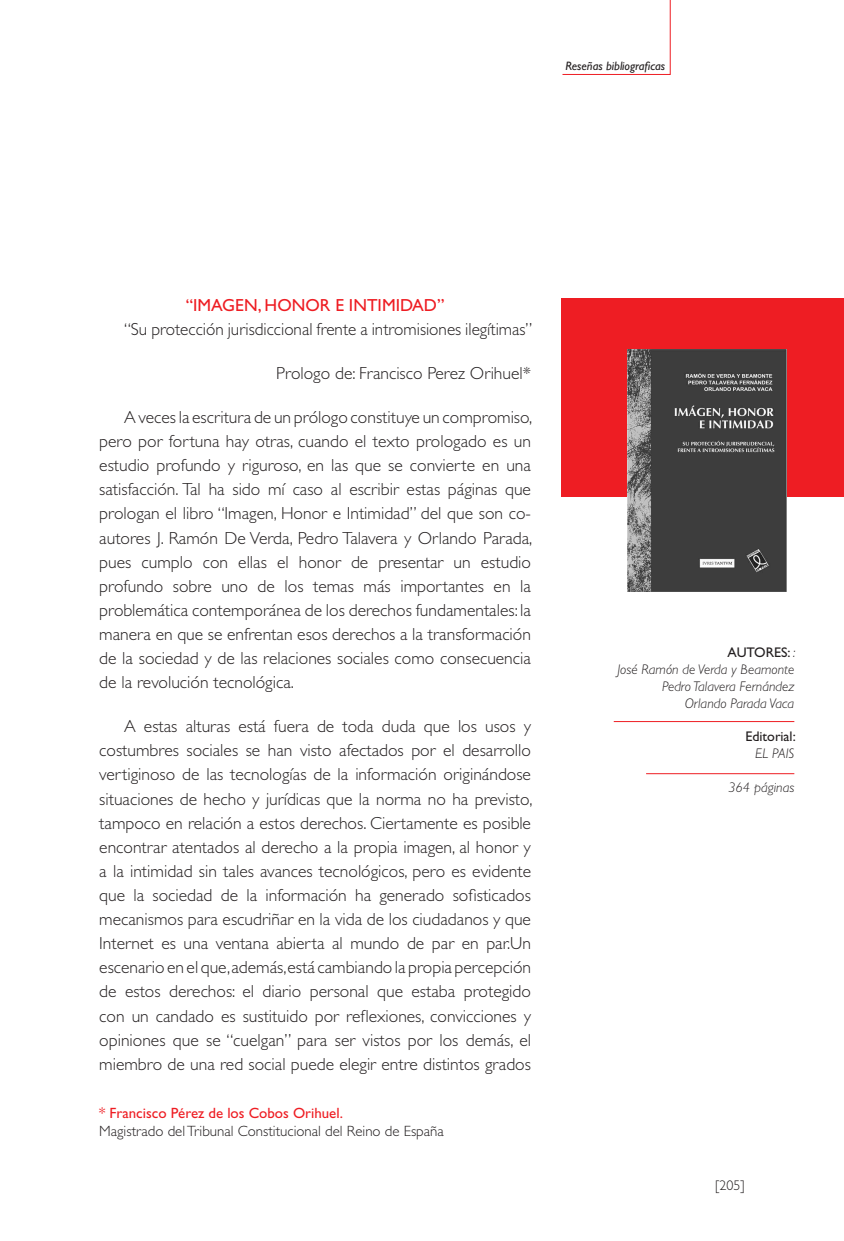
<style>
.page{position:relative;width:844px;height:1241px;background:#fff}
.page>*{position:absolute;margin:0;border:0;box-sizing:border-box;transform-origin:0 0}
.Cuerpo_central{font:300 17.5px/24.2px "Gill Sans";color:#231f20;text-align:justify}
.Titulos{font:17.5px "Gill Sans";color:#ee1d23}
.Cuerpo_central-2{font:300 14.88px "Gill Sans";color:#231f20}
.Cuerpo_central-3{font:14.88px "Gill Sans";color:#ee1d23}
.t1{font:italic 300 14px "Gill Sans";color:#231f20}
.t2{font:14px "Gill Sans";color:#231f20}
.t3{font:300 14px "Gill Sans";color:#231f20}
.t4{font:italic 12.25px "Gill Sans";color:#231f20}
.s1{font-weight:300;font-style:italic}
</style>
<div class="page">
<svg style="left:562px;top:0;width:109px;height:75px"></svg>
<div style="left:561px;top:298px;width:282px;height:198px;background:#ee1d23"></div>
<img style="left:627px;top:349px;width:159px;height:242px">
<hr style="left:613px;top:721px;width:181px;height:1px;background:#ee1d23">
<hr style="left:646px;top:773px;width:148px;height:1px;background:#ee1d23">
<p class="t4" style="left:565px;top:59px;width:101px">Reseñas bibliograficas</p>
<p class="Titulos" style="left:186px;top:295px;width:260px">“IMAGEN, HONOR E INTIMIDAD”</p>
<p class="Cuerpo_central" style="left:124px;top:317px;width:409px">“Su protección jurisdiccional frente a intromisiones ilegítimas”</p>
<p class="Cuerpo_central" style="left:276px;top:361px;width:256px">Prologo de: Francisco Perez Orihuel*</p>
<p class="Cuerpo_central" style="left:99px;top:405px;width:434px;text-indent:25px">A veces la escritura de un prólogo constituye un compromiso, pero por fortuna hay otras, cuando el texto prologado es un estudio profundo y riguroso, en las que se convierte en una satisfacción. Tal ha sido mí caso al escribir estas páginas que prologan el libro “Imagen, Honor e Intimidad” del que son co&shy;autores J. Ramón De Verda, Pedro Talavera y Orlando Parada, pues cumplo con ellas el honor de presentar un estudio profundo sobre uno de los temas más importantes en la problemática contemporánea de los derechos fundamentales: la manera en que se enfrentan esos derechos a la transformación de la sociedad y de las relaciones sociales como consecuencia de la revolución tecnológica.</p>
<p class="Cuerpo_central" style="left:99px;top:714px;width:434px;text-indent:25px">A estas alturas está fuera de toda duda que los usos y costumbres sociales se han visto afectados por el desarrollo vertiginoso de las tecnologías de la información originándose situaciones de hecho y jurídicas que la norma no ha previsto, tampoco en relación a estos derechos. Ciertamente es posible encontrar atentados al derecho a la propia imagen, al honor y a la intimidad sin tales avances tecnológicos, pero es evidente que la sociedad de la información ha generado sofisticados mecanismos para escudriñar en la vida de los ciudadanos y que Internet es una ventana abierta al mundo de par en par.Un escenario en el que, además, está cambiando la propia percepción de estos derechos: el diario personal que estaba protegido con un candado es sustituido por reflexiones, convicciones y opiniones que se “cuelgan” para ser vistos por los demás, el miembro de una red social puede elegir entre distintos grados</p>
<p class="Cuerpo_central-3" style="left:99px;top:1104px;width:245px">* Francisco Pérez de los Cobos Orihuel.</p>
<p class="Cuerpo_central-2" style="left:99px;top:1122px;width:346px">Magistrado del Tribunal Constitucional del Reino de España</p>
<p class="t2" style="left:727px;top:644px;width:69px">AUTORES: <span class="s1">:</span></p>
<p class="t1" style="left:617px;top:661px;width:178px">José Ramón de Verda y Beamonte</p>
<p class="t1" style="left:662px;top:678px;width:134px">Pedro Talavera Fernández</p>
<p class="t1" style="left:684px;top:695px;width:111px">Orlando Parada Vaca</p>
<p class="t2" style="left:745px;top:728px;width:52px">Editorial:</p>
<p class="t1" style="left:754px;top:745px;width:41px">EL PAIS</p>
<p class="t1" style="left:728px;top:779px;width:68px">364 páginas</p>
<p class="t3" style="left:715px;top:1176px;width:31px">[205]</p>
</div>
